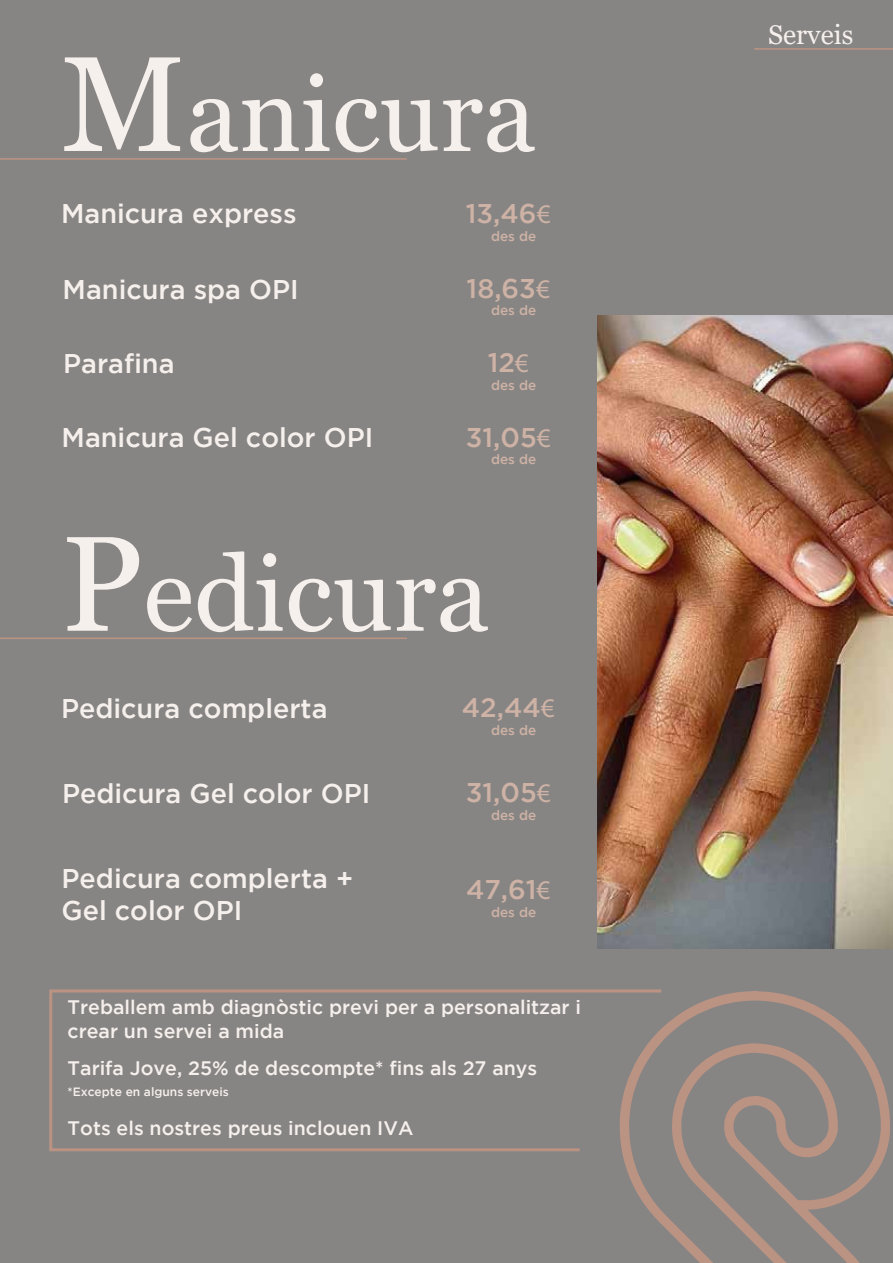
<style>
.page{position:relative;width:893px;height:1263px;background:#878584}
.page>*{position:absolute;margin:0;border:0;box-sizing:border-box;transform-origin:0 0}
.t1{font:105px "Georgia";color:#f6f0ed}
.t2{font:500 27px/32.4px "Gotham";color:#f6f0ed}
.t3{font:500 27px "Gotham";color:#ceb2a5}
.t4{font:27px "Georgia";color:#f6f0ed}
.t5{font:500 19.5px/23.4px "Gotham";color:#f6f0ed}
.t6{font:500 13.5px "Gotham";color:#ceb2a5}
.t7{font:500 12px "Gotham";color:#f6f0ed}
.s1{font-size:135px}
.s2{font-family:"Myriad Pro";font-weight:400}
</style>
<div class="page">
<svg style="left:622px;top:991px;width:268px;height:272px"></svg>
<svg style="left:49px;top:989px;width:615px;height:164px"></svg>
<hr style="left:0;top:158px;width:407px;height:2px;background:#bc9383">
<hr style="left:754px;top:48px;width:139px;height:2px;background:#bc9383">
<img style="left:597px;top:316px;width:296px;height:632px">
<hr style="left:0;top:638px;width:407px;height:1px;background:#bc9383">
<h1 class="t1" style="left:61px;top:51px;width:476px"><span class="s1">M</span>anicura</h1>
<h2 class="t2" style="left:61px;top:197px;width:237px">Manicura express</h2>
<h2 class="t3" style="left:466px;top:198px;width:86px">13,46<span class="s2">€</span></h2>
<p class="t6" style="left:491px;top:228px;width:47px">des de</p>
<h2 class="t2" style="left:63px;top:272px;width:238px">Manicura spa OPI</h2>
<h2 class="t3" style="left:467px;top:273px;width:85px">18,63<span class="s2">€</span></h2>
<p class="t6" style="left:491px;top:303px;width:47px">des de</p>
<h2 class="t2" style="left:63px;top:346px;width:113px">Parafina</h2>
<h2 class="t3" style="left:488px;top:347px;width:43px">12<span class="s2">€</span></h2>
<p class="t6" style="left:491px;top:377px;width:47px">des de</p>
<h2 class="t2" style="left:62px;top:421px;width:313px">Manicura Gel color OPI</h2>
<h2 class="t3" style="left:466px;top:422px;width:86px">31,05<span class="s2">€</span></h2>
<p class="t6" style="left:491px;top:452px;width:47px">des de</p>
<h1 class="t1" style="left:61px;top:531px;width:430px"><span class="s1">P</span>edicura</h1>
<h2 class="t2" style="left:61px;top:691px;width:268px">Pedicura complerta</h2>
<h2 class="t3" style="left:462px;top:692px;width:94px">42,44<span class="s2">€</span></h2>
<p class="t6" style="left:491px;top:722px;width:47px">des de</p>
<h2 class="t2" style="left:62px;top:777px;width:310px">Pedicura Gel color OPI</h2>
<h2 class="t3" style="left:466px;top:777px;width:86px">31,05<span class="s2">€</span></h2>
<p class="t6" style="left:491px;top:807px;width:47px">des de</p>
<h2 class="t2" style="left:62px;top:861px;width:293px">Pedicura complerta +<br>Gel color OPI</h2>
<h2 class="t3" style="left:466px;top:874px;width:86px">47,61<span class="s2">€</span></h2>
<p class="t6" style="left:491px;top:904px;width:47px">des de</p>
<p class="t5" style="left:68px;top:995px;width:515px">Treballem amb diagnòstic previ per a personalitzar i crear un servei a mida</p>
<p class="t5" style="left:68px;top:1056px;width:471px">Tarifa Jove, 25% de descompte* fins als 27 anys</p>
<p class="t7" style="left:68px;top:1085px;width:163px">*Excepte en alguns serveis</p>
<p class="t5" style="left:68px;top:1116px;width:347px">Tots els nostres preus inclouen IVA</p>
<h2 class="t4" style="left:768px;top:19px;width:87px">Serveis</h2>
</div>
